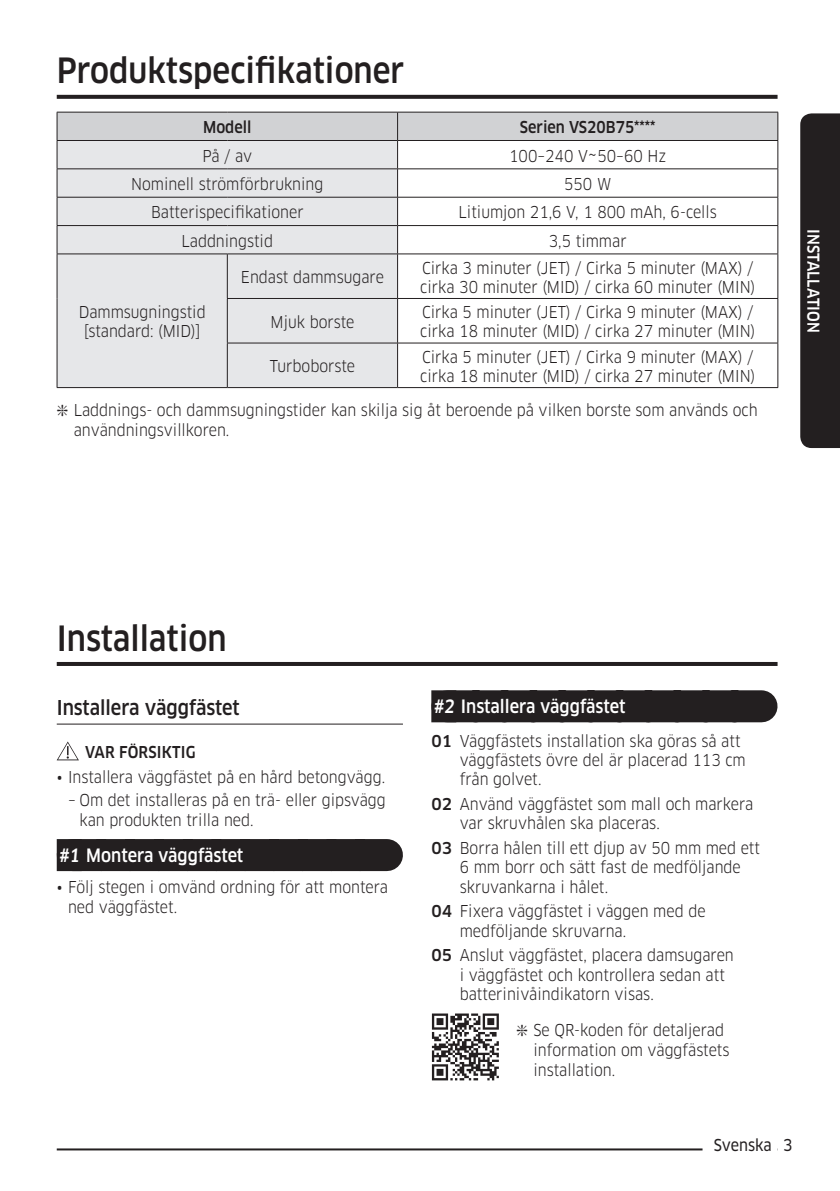
<style>
.page{position:relative;width:840px;height:1191px;background:#fff}
.page>*{position:absolute;margin:0;border:0;box-sizing:border-box;transform-origin:0 0}
.t1{font:500 34px "Samsung Clan Pro";color:#231f20;scale:.9 1}
.t2{font:500 20px "Samsung Clan Pro";letter-spacing:-.005em;color:#231f20;scale:.9 1}
.t3{font:500 18px "Samsung Clan Pro";letter-spacing:-.005em;color:#fff;scale:.9 1}
.t4{font:16px/19.2px "Samsung Clan Pro";color:#231f20;scale:.9 1}
.t5{font:500 16px "Samsung Clan Pro";color:#231f20;scale:.9 1}
.t6{font:500 16px "Samsung Clan Pro";letter-spacing:.01em;color:#fff;scale:.9 1}
.t7{font:16px "Samsung Clan Pro News";color:#231f20;scale:.9 1}
.s1{font-weight:500}
</style>
<div class="page">
<svg style="left:800px;top:113px;width:39px;height:335px;background:#282425"></svg>
<hr style="left:57px;top:723px;width:346px;height:1px;background:#231f20">
<div style="left:82px;top:839px;width:305px;height:32px;background:#231f20"></div>
<div style="left:57px;top:839px;width:25px;height:32px;background:#231f20"></div>
<div style="left:456px;top:690px;width:305px;height:32px;background:#231f20"></div>
<div style="left:431px;top:690px;width:25px;height:32px;background:#231f20"></div>
<svg style="left:431px;top:1013px;width:67px;height:67px"></svg>
<svg style="left:57px;top:741px;width:22px;height:19px"></svg>
<hr style="left:57px;top:662px;width:720px;height:4px;background:#231f20">
<svg style="left:57px;top:95px;width:720px;height:4px;background:#2c2829"></svg>
<div style="left:58px;top:254px;width:339px;height:133px;background:#e6e7e9"></div>
<svg style="left:57px;top:112px;width:721px;height:142px"></svg>
<hr style="left:57px;top:253px;width:170px;height:1px;background:#231f20">
<hr style="left:57px;top:254px;width:1px;height:44px;background:#231f20">
<hr style="left:57px;top:298px;width:1px;height:45px;background:#231f20">
<hr style="left:57px;top:343px;width:1px;height:44px;background:#231f20">
<hr style="left:57px;top:387px;width:170px;height:1px;background:#231f20">
<hr style="left:227px;top:253px;width:170px;height:1px;background:#231f20">
<hr style="left:227px;top:254px;width:1px;height:44px;background:#231f20">
<hr style="left:397px;top:253px;width:380px;height:1px;background:#231f20">
<hr style="left:397px;top:254px;width:1px;height:44px;background:#231f20">
<hr style="left:777px;top:254px;width:1px;height:44px;background:#231f20">
<hr style="left:227px;top:298px;width:170px;height:1px;background:#231f20">
<hr style="left:227px;top:299px;width:1px;height:44px;background:#231f20">
<hr style="left:397px;top:298px;width:380px;height:1px;background:#231f20">
<hr style="left:397px;top:299px;width:1px;height:44px;background:#231f20">
<hr style="left:777px;top:299px;width:1px;height:44px;background:#231f20">
<hr style="left:227px;top:343px;width:170px;height:1px;background:#231f20">
<hr style="left:227px;top:343px;width:1px;height:44px;background:#231f20">
<hr style="left:397px;top:343px;width:380px;height:1px;background:#231f20">
<hr style="left:397px;top:343px;width:1px;height:44px;background:#231f20">
<hr style="left:777px;top:343px;width:1px;height:44px;background:#231f20">
<hr style="left:227px;top:387px;width:170px;height:1px;background:#231f20">
<hr style="left:397px;top:387px;width:380px;height:1px;background:#231f20">
<hr style="left:57px;top:1148px;width:720px;height:2px;background:#231f20">
<div style="left:702px;top:1145px;width:75px;height:6px;background:#fff"></div>
<h1 class="t1" style="left:57px;top:51px;width:387px">Produktspecifikationer</h1>
<p class="t5" style="left:203px;top:118px;width:55px">Modell</p>
<p class="t5" style="left:519px;top:118px;width:152px">Serien VS20B75****</p>
<p class="t4" style="left:202px;top:146px;width:57px">På / av</p>
<p class="t4" style="left:509px;top:146px;width:176px">100–240 V~50–60 Hz</p>
<p class="t4" style="left:131px;top:174px;width:215px">Nominell strömförbrukning</p>
<p class="t4" style="left:563px;top:174px;width:54px">550 W</p>
<p class="t4" style="left:151px;top:203px;width:171px">Batterispecifikationer</p>
<p class="t4" style="left:458px;top:203px;width:288px">Litiumjon 21,6 V, 1 800 mAh, 6-cells</p>
<p class="t4" style="left:181px;top:231px;width:103px">Laddningstid</p>
<p class="t4" style="left:548px;top:231px;width:88px">3,5 timmar</p>
<p class="t4" style="left:241px;top:268px;width:160px">Endast dammsugare</p>
<p class="t4" style="left:420px;top:258px;width:373px">Cirka 3 minuter (JET) / Cirka 5 minuter (MAX) / cirka 30 minuter (MID) / cirka 60 minuter (MIN)</p>
<p class="t4" style="left:270px;top:312px;width:95px">Mjuk borste</p>
<p class="t4" style="left:420px;top:303px;width:373px">Cirka 5 minuter (JET) / Cirka 9 minuter (MAX) / cirka 18 minuter (MID) / cirka 27 minuter (MIN)</p>
<p class="t4" style="left:270px;top:357px;width:96px">Turboborste</p>
<p class="t4" style="left:420px;top:347px;width:373px">Cirka 5 minuter (JET) / Cirka 9 minuter (MAX) / cirka 18 minuter (MID) / cirka 27 minuter (MIN)</p>
<p class="t4" style="left:74px;top:400px;width:761px;line-height:20px;text-indent:-17px">❇ Laddnings- och dammsugningstider kan skilja sig åt beroende på vilken borste som används och användningsvillkoren.</p>
<p class="t4" style="left:79px;top:303px;width:142px;text-align:center">Dammsugningstid [standard: (MID)]</p>
<p class="t6" style="left:822px;top:229px;width:117px;rotate:90deg">INSTALLATION</p>
<h1 class="t1" style="left:57px;top:618px;width:190px">Installation</h1>
<p class="t2" style="left:57px;top:696px;width:204px">Installera väggfästet</p>
<p class="t5" style="left:85px;top:742px;width:124px">VAR FÖRSIKTIG</p>
<p class="t4" style="left:57px;top:768px;width:366px">• Installera väggfästet på en hård betongvägg.</p>
<p class="t4" style="left:79px;top:790px;width:342px;line-height:20px;text-indent:-11px">– Om det installeras på en trä- eller gipsvägg kan produkten trilla ned.</p>
<p class="t3" style="left:59px;top:845px;width:206px">#1 Montera väggfästet</p>
<p class="t4" style="left:68px;top:877px;width:357px;line-height:20px;text-indent:-11px">• Följ stegen i omvänd ordning för att montera ned väggfästet.</p>
<p class="t3" style="left:433px;top:696px;width:215px">#2 Installera väggfästet</p>
<p class="t4" style="left:459px;top:731px;width:319px;text-indent:-28px"><span class="s1">01</span> Väggfästets installation ska göras så att väggfästets övre del är placerad 113 cm från golvet.</p>
<p class="t4" style="left:459px;top:794px;width:328px;text-indent:-28px"><span class="s1">02</span> Använd väggfästet som mall och markera var skruvhålen ska placeras.</p>
<p class="t4" style="left:459px;top:838px;width:335px;text-indent:-28px"><span class="s1">03</span> Borra hålen till ett djup av 50 mm med ett<br>6 mm borr och sätt fast de medföljande skruvankarna i hålet.</p>
<p class="t4" style="left:459px;top:902px;width:274px;text-indent:-28px"><span class="s1">04</span> Fixera väggfästet i väggen med de medföljande skruvarna.</p>
<p class="t4" style="left:459px;top:946px;width:306px;text-indent:-28px"><span class="s1">05</span> Anslut väggfästet, placera damsugaren i väggfästet och kontrollera sedan att batterinivåindikatorn visas.</p>
<p class="t4" style="left:533px;top:1020px;width:219px;line-height:20px;text-indent:-17px">❇ Se QR-koden för detaljerad information om väggfästets installation.</p>
<p class="t7" style="left:713px;top:1136px;width:89px">Svenska 3</p>
</div>
